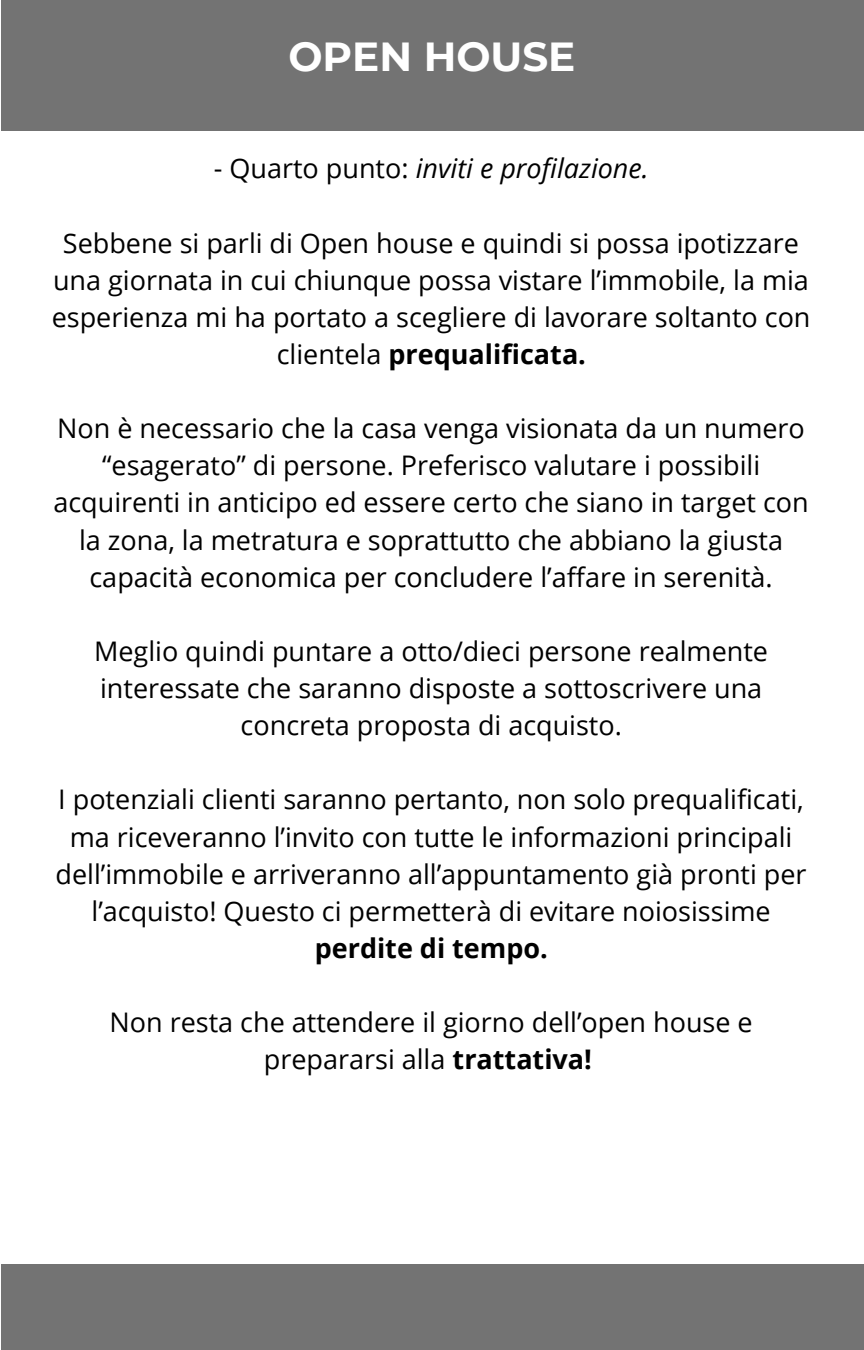
<style>
.page{position:relative;width:864px;height:1350px;background:#fff}
.page>*{position:absolute;margin:0;border:0;box-sizing:border-box;transform-origin:0 0}
.t1{font:700 40.5px "Montserrat";color:#fff}
.t2{font:27px/37.1px "Open Sans";color:#000;text-align:center}
.t3{font:italic 27px "Open Sans";color:#000}
.s1{font-style:normal}
.s2{font-weight:700}
</style>
<div class="page">
<div style="left:1px;top:0;width:863px;height:131px;background:#737373"></div>
<div style="left:1px;top:1264px;width:863px;height:86px;background:#737373"></div>
<h1 class="t1" style="left:288px;top:32px;width:289px">OPEN HOUSE</h1>
<p class="t3" style="left:214px;top:149px;width:436px"><span class="s1">- Quarto punto:</span> inviti e profilazione.</p>
<p class="t2" style="left:52px;top:224px;width:760px">Sebbene si parli di Open house e quindi si possa ipotizzare una giornata in cui chiunque possa vistare l’immobile, la mia esperienza mi ha portato a scegliere di lavorare soltanto con clientela <span class="s2">prequalificata.</span></p>
<p class="t2" style="left:53px;top:409px;width:757px">Non è necessario che la casa venga visionata da un numero “esagerato” di persone. Preferisco valutare i possibili acquirenti in anticipo ed essere certo che siano in target con la zona, la metratura e soprattutto che abbiano la giusta capacità economica per concludere l’affare in serenità.</p>
<p class="t2" style="left:94px;top:632px;width:676px">Meglio quindi puntare a otto/dieci persone realmente interessate che saranno disposte a sottoscrivere una concreta proposta di acquisto.</p>
<p class="t2" style="left:56px;top:780px;width:753px">I potenziali clienti saranno pertanto, non solo prequalificati, ma riceveranno l’invito con tutte le informazioni principali dell’immobile e arriveranno all’appuntamento già pronti per l’acquisto! Questo ci permetterà di evitare noiosissime <span class="s2">perdite di tempo.</span></p>
<p class="t2" style="left:110px;top:1003px;width:645px">Non resta che attendere il giorno dell’open house e prepararsi alla <span class="s2">trattativa!</span></p>
</div>
